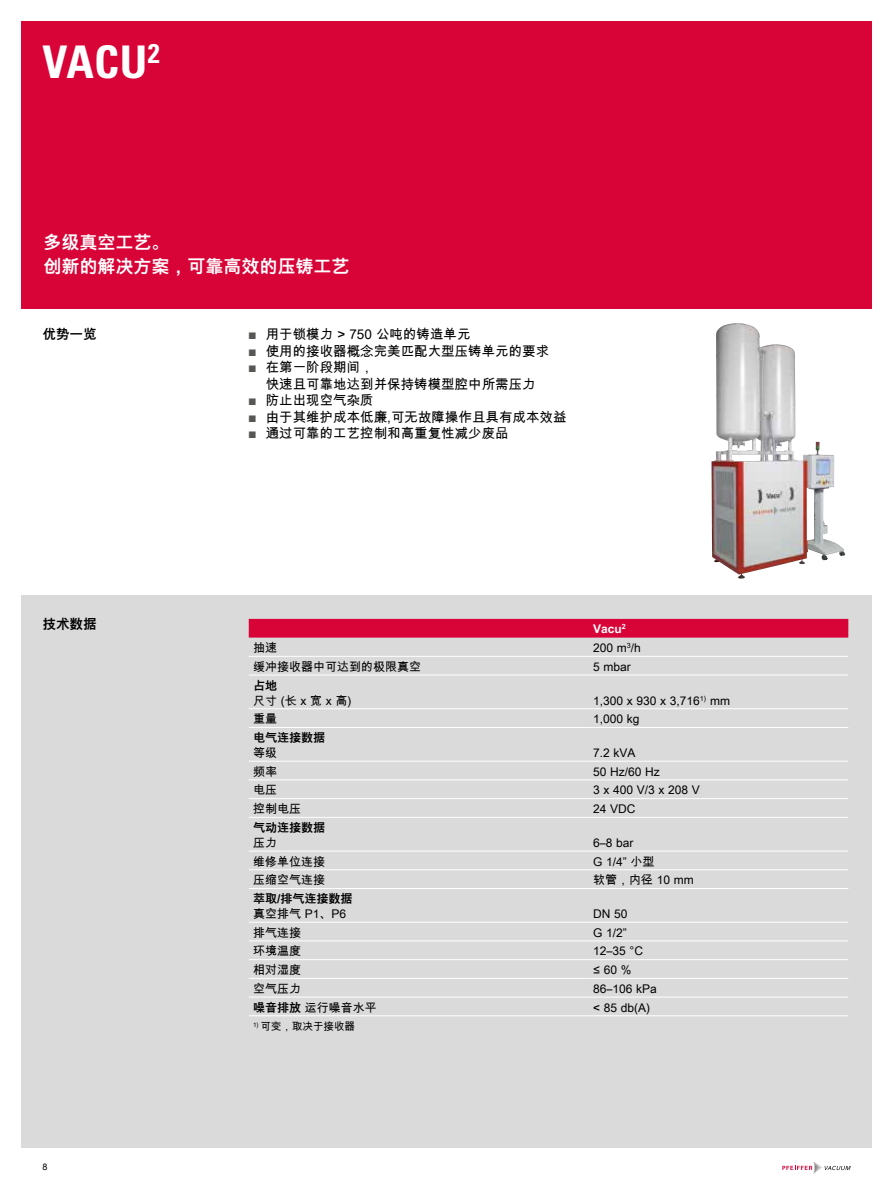
<style>
.page{position:relative;width:893px;height:1191px;background:#fff}
.page>*{position:absolute;margin:0;border:0;box-sizing:border-box;transform-origin:0 0}
.t1{font:700 condensed 45px "Univers";color:#fff}
.t2{font:700 18px/24px "Arial Unicode MS";color:#fff}
.t3{font:13.5px/16.5px "Arial Unicode MS";color:#000}
.t4{font:700 13.5px "Arial Unicode MS";color:#000}
.t5{font:12px "Arial Unicode MS";color:#000}
.t6{font:700 12px "Arial Unicode MS";color:#000}
.t7{font:700 12px "Arial Unicode MS";color:#fff}
.t8{font:10.5px "Arial Unicode MS";color:#000}
.t9{font:9px "Arial Unicode MS";color:#000}
.s1{color:#575756}
.s2{font-weight:700}
</style>
<div class="page">
<div style="left:21px;top:21px;width:851px;height:287px;background:#d80337"></div>
<div style="left:21px;top:595px;width:851px;height:553px;background:#dadada"></div>
<img style="left:711px;top:323px;width:134px;height:256px">
<svg style="left:782px;top:1161px;width:69px;height:12px"></svg>
<div style="left:249px;top:619px;width:599px;height:18px;background:#d80337"></div>
<hr style="left:249px;top:656px;width:340px;height:1px;background:#fff">
<hr style="left:589px;top:656px;width:259px;height:1px;background:#fff">
<hr style="left:249px;top:674px;width:340px;height:1px;background:#fff">
<hr style="left:589px;top:674px;width:259px;height:1px;background:#fff">
<hr style="left:249px;top:708px;width:340px;height:1px;background:#fff">
<hr style="left:589px;top:708px;width:259px;height:1px;background:#fff">
<hr style="left:249px;top:940px;width:340px;height:1px;background:#fff">
<hr style="left:589px;top:940px;width:259px;height:1px;background:#fff">
<hr style="left:249px;top:959px;width:340px;height:1px;background:#fff">
<hr style="left:589px;top:959px;width:259px;height:1px;background:#fff">
<hr style="left:249px;top:978px;width:340px;height:1px;background:#fff">
<hr style="left:589px;top:978px;width:259px;height:1px;background:#fff">
<hr style="left:249px;top:996px;width:340px;height:1px;background:#fff">
<hr style="left:589px;top:996px;width:259px;height:1px;background:#fff">
<hr style="left:249px;top:1015px;width:340px;height:1px;background:#fff">
<hr style="left:589px;top:1015px;width:259px;height:1px;background:#fff">
<hr style="left:249px;top:727px;width:340px;height:1px;background:#fff">
<hr style="left:589px;top:727px;width:259px;height:1px;background:#fff">
<hr style="left:249px;top:761px;width:340px;height:1px;background:#fff">
<hr style="left:589px;top:761px;width:259px;height:1px;background:#fff">
<hr style="left:249px;top:779px;width:340px;height:1px;background:#fff">
<hr style="left:589px;top:779px;width:259px;height:1px;background:#fff">
<hr style="left:249px;top:798px;width:340px;height:1px;background:#fff">
<hr style="left:589px;top:798px;width:259px;height:1px;background:#fff">
<hr style="left:249px;top:817px;width:340px;height:1px;background:#fff">
<hr style="left:589px;top:817px;width:259px;height:1px;background:#fff">
<hr style="left:249px;top:850px;width:340px;height:1px;background:#fff">
<hr style="left:589px;top:850px;width:259px;height:1px;background:#fff">
<hr style="left:249px;top:869px;width:340px;height:1px;background:#fff">
<hr style="left:589px;top:869px;width:259px;height:1px;background:#fff">
<hr style="left:249px;top:888px;width:340px;height:1px;background:#fff">
<hr style="left:589px;top:888px;width:259px;height:1px;background:#fff">
<hr style="left:249px;top:921px;width:340px;height:1px;background:#fff">
<hr style="left:589px;top:921px;width:259px;height:1px;background:#fff">
<h1 class="t1" style="left:43px;top:35px;width:119px">VACU<sup>2</sup></h1>
<h2 class="t2" style="left:43px;top:231px;width:307px">多级真空工艺。<br>创新的解决方案，可靠高效的压铸工艺</h2>
<p class="t4" style="left:43px;top:325px;width:55px">优势一览</p>
<p class="t3" style="left:249px;top:326px;width:223px"><span class="s1">■</span> 用于锁模力 &gt; 750 公吨的铸造单元</p>
<p class="t3" style="left:249px;top:342px;width:302px"><span class="s1">■</span> 使用的接收器概念完美匹配大型压铸单元的要求</p>
<p class="t3" style="left:266px;top:359px;width:271px;text-indent:-17px"><span class="s1">■</span> 在第一阶段期间，<br>快速且可靠地达到并保持铸模型腔中所需压力</p>
<p class="t3" style="left:249px;top:392px;width:127px"><span class="s1">■</span> 防止出现空气杂质</p>
<p class="t3" style="left:249px;top:408px;width:319px"><span class="s1">■</span> 由于其维护成本低廉,可无故障操作且具有成本效益</p>
<p class="t3" style="left:249px;top:425px;width:262px"><span class="s1">■</span> 通过可靠的工艺控制和高重复性减少废品</p>
<p class="t4" style="left:43px;top:614px;width:55px">技术数据</p>
<p class="t7" style="left:593px;top:620px;width:34px">Vacu<sup>2</sup></p>
<p class="t9" style="left:43px;top:1160px;width:7px">8</p>
<p class="t5" style="left:253px;top:639px;width:25px">抽速</p>
<p class="t5" style="left:593px;top:639px;width:49px">200 m<sup>3</sup>/h</p>
<p class="t5" style="left:253px;top:658px;width:169px">缓冲接收器中可达到的极限真空</p>
<p class="t5" style="left:593px;top:658px;width:39px">5 mbar</p>
<p class="t6" style="left:253px;top:676px;width:25px">占地</p>
<p class="t5" style="left:253px;top:691px;width:100px">尺寸 (长 x 宽 x 高)</p>
<p class="t5" style="left:593px;top:691px;width:138px">1,300 x 930 x 3,716<sup>1)</sup> mm</p>
<p class="t5" style="left:253px;top:710px;width:25px">重量</p>
<p class="t5" style="left:593px;top:710px;width:48px">1,000 kg</p>
<p class="t6" style="left:253px;top:729px;width:73px">电气连接数据</p>
<p class="t5" style="left:253px;top:744px;width:25px">等级</p>
<p class="t5" style="left:593px;top:744px;width:44px">7.2 kVA</p>
<p class="t5" style="left:253px;top:762px;width:25px">频率</p>
<p class="t5" style="left:593px;top:762px;width:68px">50 Hz/60 Hz</p>
<p class="t5" style="left:253px;top:781px;width:25px">电压</p>
<p class="t5" style="left:593px;top:781px;width:108px">3 x 400 V/3 x 208 V</p>
<p class="t5" style="left:253px;top:800px;width:49px">控制电压</p>
<p class="t5" style="left:593px;top:800px;width:44px">24 VDC</p>
<p class="t6" style="left:253px;top:818px;width:73px">气动连接数据</p>
<p class="t5" style="left:253px;top:834px;width:25px">压力</p>
<p class="t5" style="left:593px;top:834px;width:42px">6–8 bar</p>
<p class="t5" style="left:253px;top:852px;width:73px">维修单位连接</p>
<p class="t5" style="left:593px;top:852px;width:63px">G 1/4” 小型</p>
<p class="t5" style="left:253px;top:871px;width:73px">压缩空气连接</p>
<p class="t5" style="left:593px;top:871px;width:102px">软管，内径 10 mm</p>
<p class="t6" style="left:253px;top:890px;width:101px">萃取/排气连接数据</p>
<p class="t5" style="left:253px;top:905px;width:95px">真空排气 P1、P6</p>
<p class="t5" style="left:593px;top:905px;width:36px">DN 50</p>
<p class="t5" style="left:253px;top:923px;width:49px">排气连接</p>
<p class="t5" style="left:593px;top:923px;width:35px">G 1/2”</p>
<p class="t5" style="left:253px;top:942px;width:49px">环境温度</p>
<p class="t5" style="left:593px;top:942px;width:51px">12–35 °C</p>
<p class="t5" style="left:253px;top:961px;width:49px">相对湿度</p>
<p class="t5" style="left:593px;top:961px;width:40px">≤ 60 %</p>
<p class="t5" style="left:253px;top:980px;width:49px">空气压力</p>
<p class="t5" style="left:593px;top:980px;width:65px">86–106 kPa</p>
<p class="t5" style="left:253px;top:998px;width:125px"><span class="s2">噪音排放</span> 运行噪音水平</p>
<p class="t5" style="left:593px;top:998px;width:59px">&lt; 85 db(A)</p>
<p class="t8" style="left:253px;top:1019px;width:104px"><sup>1)</sup> 可变，取决于接收器</p>
</div>
